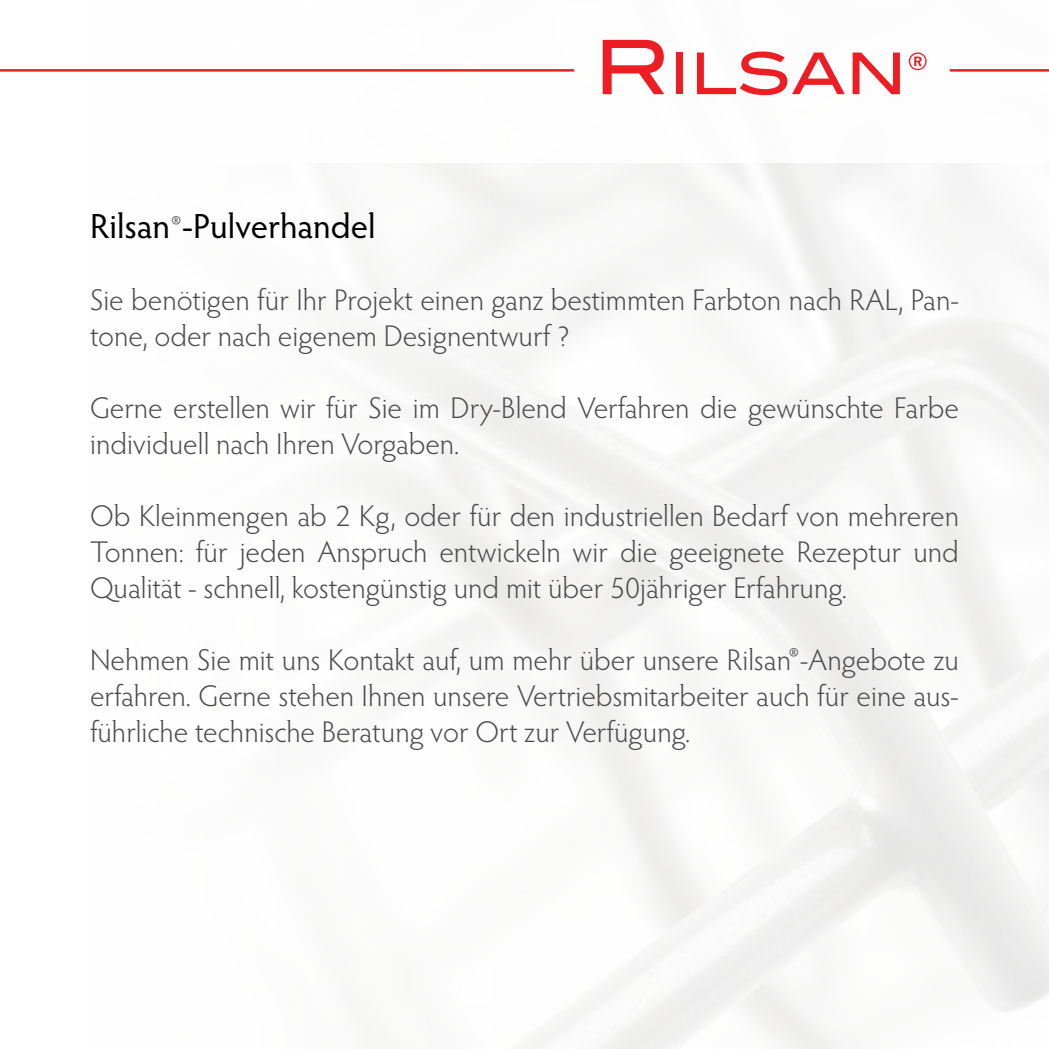
<style>
.page{position:relative;width:1049px;height:1049px;background:#fff}
.page>*{position:absolute;margin:0;border:0;box-sizing:border-box;transform-origin:0 0}
.t1{font:57.5px "Blair Md ITCTT Medium";color:#ed1d24}
.t2{font:35px "Hypatia Sans Pro";color:#000}
.t3{font:300 30px/36px "Hypatia Sans Pro";color:#4a4a4d}
.s1{font-weight:300;font-size:30px;color:#4a4a4d}
.s2{font-size:75px}
</style>
<div class="page">
<hr style="left:0;top:69px;width:574px;height:3px;background:#ed1d24">
<hr style="left:950px;top:69px;width:99px;height:3px;background:#ed1d24">
<p class="t2" style="left:90px;top:203px;width:287px">Rilsan<span class="s1">®</span>-Pulverhandel</p>
<h1 class="t1" style="left:594px;top:27px;width:336px"><span class="s2">R</span>ILSAN®</h1>
<p class="t3" style="left:90px;top:281px;width:870px">Sie benötigen für Ihr Projekt einen ganz bestimmten Farbton nach RAL, Pan&shy;tone, oder nach eigenem Designentwurf ?</p>
<p class="t3" style="left:90px;top:389px;width:870px">Gerne erstellen wir für Sie im Dry-Blend Verfahren die gewünschte Farbe individuell nach Ihren Vorgaben.</p>
<p class="t3" style="left:90px;top:497px;width:870px;text-align:justify">Ob Kleinmengen ab 2 Kg, oder für den industriellen Bedarf von mehreren Tonnen: für jeden Anspruch entwickeln wir die geeignete Rezeptur und Qualität - schnell, kostengünstig und mit über 50jähriger Erfahrung.</p>
<p class="t3" style="left:90px;top:641px;width:870px;text-align:justify">Nehmen Sie mit uns Kontakt auf, um mehr über unsere Rilsan®-Angebote zu erfahren. Gerne stehen Ihnen unsere Vertriebsmitarbeiter auch für eine aus&shy;führliche technische Beratung vor Ort zur Verfügung.</p>
</div>
